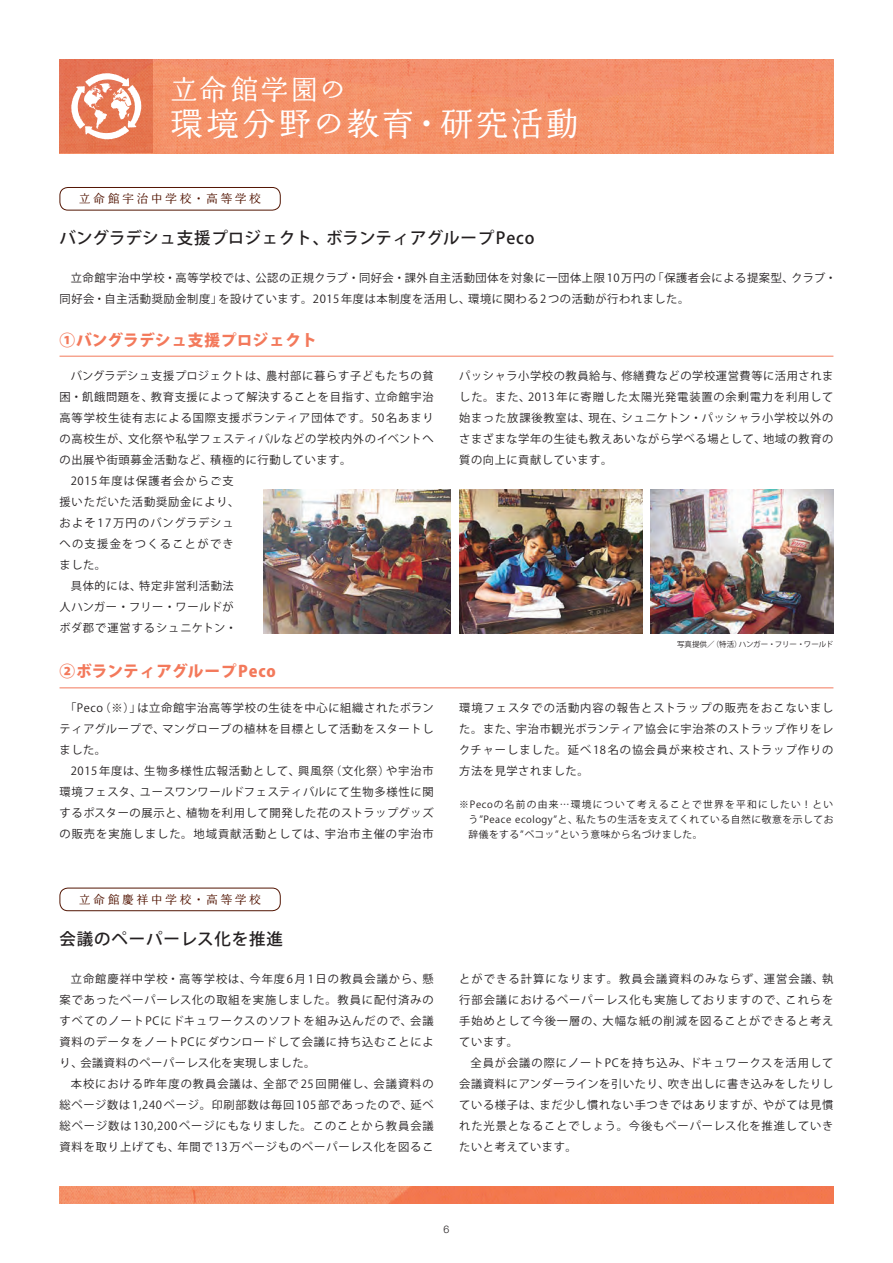
<style>
.page{position:relative;width:893px;height:1263px;background:#fff}
.page>*{position:absolute;margin:0;border:0;box-sizing:border-box;transform-origin:0 0}
.t1{font:33px "Marumin Old 90 pv RKSJ H";letter-spacing:.07em;color:#fff}
.t2{font:28.05px "Marumin Old 90 pv RKSJ H";letter-spacing:.06em;color:#fff}
.t3{font:500 16.5px "Koz Go Pro";letter-spacing:.05em;color:#231f20}
.t4{font:800 15.75px "Koz Go Pro";color:#f3795b}
.t5{font:800 15.75px "Koz Go Pro";letter-spacing:.05em;color:#f3795b}
.t6{font:12px "Marumin Old 90 pv RKSJ H";letter-spacing:.2em;color:#521503}
.t7{font:11.25px/21px "Koz Go Pro";letter-spacing:.06em;color:#231f20;text-align:justify}
.t8{font:11.25px "Koz Go Pro";letter-spacing:.1em;color:#231f20}
.t9{font:11.25px "Koz Go Pro";letter-spacing:.11em;color:#231f20}
.t10{font:11.25px "Koz Go Pro";letter-spacing:.085em;color:#231f20}
.t11{font:11.25px "Koz Go Pro";letter-spacing:.115em;color:#231f20}
.t12{font:300 10.5px "Helvetica Neue LT Pro";color:#231f20}
.t13{font:9.75px/15px "Koz Go Pro";letter-spacing:.06em;color:#231f20;text-align:justify}
.t14{font:7.5px "Koz Go Pro";color:#231f20}
</style>
<div class="page">
<img style="left:60px;top:1186px;width:773px;height:17px">
<img style="left:153px;top:60px;width:680px;height:93px">
<div style="left:60px;top:60px;width:93px;height:93px;background:#e57451"></div>
<svg style="left:71px;top:73px;width:70px;height:67px"></svg>
<div style="left:60px;top:888px;width:221px;height:23px;border:1px solid #521503;border-radius:8px"></div>
<div style="left:60px;top:187px;width:221px;height:23px;border:1px solid #521503;border-radius:8px"></div>
<hr style="left:60px;top:688px;width:773px;height:1px;background:#f3795b">
<img style="left:459px;top:489px;width:183px;height:145px">
<img style="left:264px;top:489px;width:187px;height:145px">
<img style="left:651px;top:489px;width:182px;height:145px">
<hr style="left:60px;top:356px;width:773px;height:1px;background:#f3795b">
<h2 class="t2" style="left:170px;top:75px;width:178px">立命館学園の</h2>
<h1 class="t1" style="left:170px;top:107px;width:410px">環境分野の教育・研究活動</h1>
<p class="t6" style="left:79px;top:193px;width:184px">立命館宇治中学校・高等学校</p>
<h3 class="t3" style="left:60px;top:227px;width:477px">バングラデシュ支援プロジェクト、ボランティアグループPeco</h3>
<p class="t7" style="left:60px;top:268px;width:778px;text-indent:11px">立命館宇治中学校・高等学校では、公認の正規クラブ・同好会・課外自主活動団体を対象に一団体上限10万円の「保護者会による提案型、クラブ・同好会・自主活動奨励金制度」を設けています。2015年度は本制度を活用し、環境に関わる2つの活動が行われました。</p>
<h3 class="t4" style="left:60px;top:329px;width:259px">①バングラデシュ支援プロジェクト</h3>
<p class="t7" style="left:71px;top:365px;width:364px">バングラデシュ支援プロジェクトは、農村部に暮らす子どもたちの貧</p>
<p class="t7" style="left:60px;top:387px;width:376px">困・飢餓問題を、教育支援によって解決することを目指す、立命館宇治</p>
<p class="t7" style="left:60px;top:408px;width:376px">高等学校生徒有志による国際支援ボランティア団体です。50名あまり</p>
<p class="t7" style="left:60px;top:429px;width:376px">の高校生が、文化祭や私学フェスティバルなどの学校内外のイベントへ</p>
<p class="t7" style="left:60px;top:450px;width:293px">の出展や街頭募金活動など、積極的に行動しています。</p>
<p class="t8" style="left:71px;top:473px;width:165px">2015年度は保護者会からご支</p>
<p class="t7" style="left:60px;top:492px;width:181px">援いただいた活動奨励金により、</p>
<p class="t9" style="left:60px;top:515px;width:176px">およそ17万円のバングラデシュ</p>
<p class="t11" style="left:60px;top:536px;width:176px">への支援金をつくることができ</p>
<p class="t7" style="left:60px;top:555px;width:48px">ました。</p>
<p class="t7" style="left:71px;top:576px;width:165px">具体的には、特定非営利活動法</p>
<p class="t7" style="left:60px;top:597px;width:176px">人ハンガー・フリー・ワールドが</p>
<p class="t10" style="left:60px;top:620px;width:179px">ボダ郡で運営するシュニケトン・</p>
<h3 class="t5" style="left:60px;top:661px;width:218px">②ボランティアグループPeco</h3>
<p class="t7" style="left:60px;top:697px;width:376px;text-indent:6px">「Peco（※）」は立命館宇治高等学校の生徒を中心に組織されたボランティアグループで、マングローブの植林を目標として活動をスタートしました。</p>
<p class="t7" style="left:60px;top:760px;width:376px;text-indent:11px">2015年度は、生物多様性広報活動として、興風祭（文化祭）や宇治市環境フェスタ、ユースワンワールドフェスティバルにて生物多様性に関するポスターの展示と、植物を利用して開発した花のストラップグッズの販売を実施しました。地域貢献活動としては、宇治市主催の宇治市</p>
<p class="t6" style="left:79px;top:893px;width:184px">立命館慶祥中学校・高等学校</p>
<h3 class="t3" style="left:60px;top:928px;width:225px">会議のペーパーレス化を推進</h3>
<p class="t7" style="left:60px;top:968px;width:376px;text-indent:11px">立命館慶祥中学校・高等学校は、今年度6月1日の教員会議から、懸案であったペーパーレス化の取組を実施しました。教員に配付済みのすべてのノートPCにドキュワークスのソフトを組み込んだので、会議資料のデータをノートPCにダウンロードして会議に持ち込むことにより、会議資料のペーパーレス化を実現しました。</p>
<p class="t7" style="left:60px;top:1073px;width:376px;text-indent:11px">本校における昨年度の教員会議は、全部で25回開催し、会議資料の総ページ数は1,240ページ。印刷部数は毎回105部であったので、延べ総ページ数は130,200ページにもなりました。このことから教員会議資料を取り上げても、年間で13万ページものペーパーレス化を図るこ</p>
<p class="t7" style="left:459px;top:366px;width:376px">パッシャラ小学校の教員給与、修繕費などの学校運営費等に活用されました。また、2013年に寄贈した太陽光発電装置の余剰電力を利用して始まった放課後教室は、現在、シュニケトン・パッシャラ小学校以外のさまざまな学年の生徒も教えあいながら学べる場として、地域の教育の質の向上に貢献しています。</p>
<p class="t14" style="left:677px;top:639px;width:158px">写真提供／（特活）ハンガー・フリー・ワールド</p>
<p class="t7" style="left:459px;top:697px;width:376px">環境フェスタでの活動内容の報告とストラップの販売をおこないました。また、宇治市観光ボランティア協会に宇治茶のストラップ作りをレクチャーしました。延べ18名の協会員が来校され、ストラップ作りの方法を見学されました。</p>
<p class="t13" style="left:469px;top:797px;width:366px;text-indent:-9px">※Pecoの名前の由来…環境について考えることで世界を平和にしたい！という”Peace ecology”と、私たちの生活を支えてくれている自然に敬意を示してお辞儀をする”ペコッ”という意味から名づけました。</p>
<p class="t7" style="left:459px;top:968px;width:376px">とができる計算になります。教員会議資料のみならず、運営会議、執行部会議におけるペーパーレス化も実施しておりますので、これらを手始めとして今後一層の、大幅な紙の削減を図ることができると考えています。</p>
<p class="t7" style="left:459px;top:1052px;width:376px;text-indent:11px">全員が会議の際にノートPCを持ち込み、ドキュワークスを活用して会議資料にアンダーラインを引いたり、吹き出しに書き込みをしたりしている様子は、まだ少し慣れない手つきではありますが、やがては見慣れた光景となることでしょう。今後もペーパーレス化を推進していきたいと考えています。</p>
<p class="t12" style="left:444px;top:1222px;width:7px">6</p>
</div>
